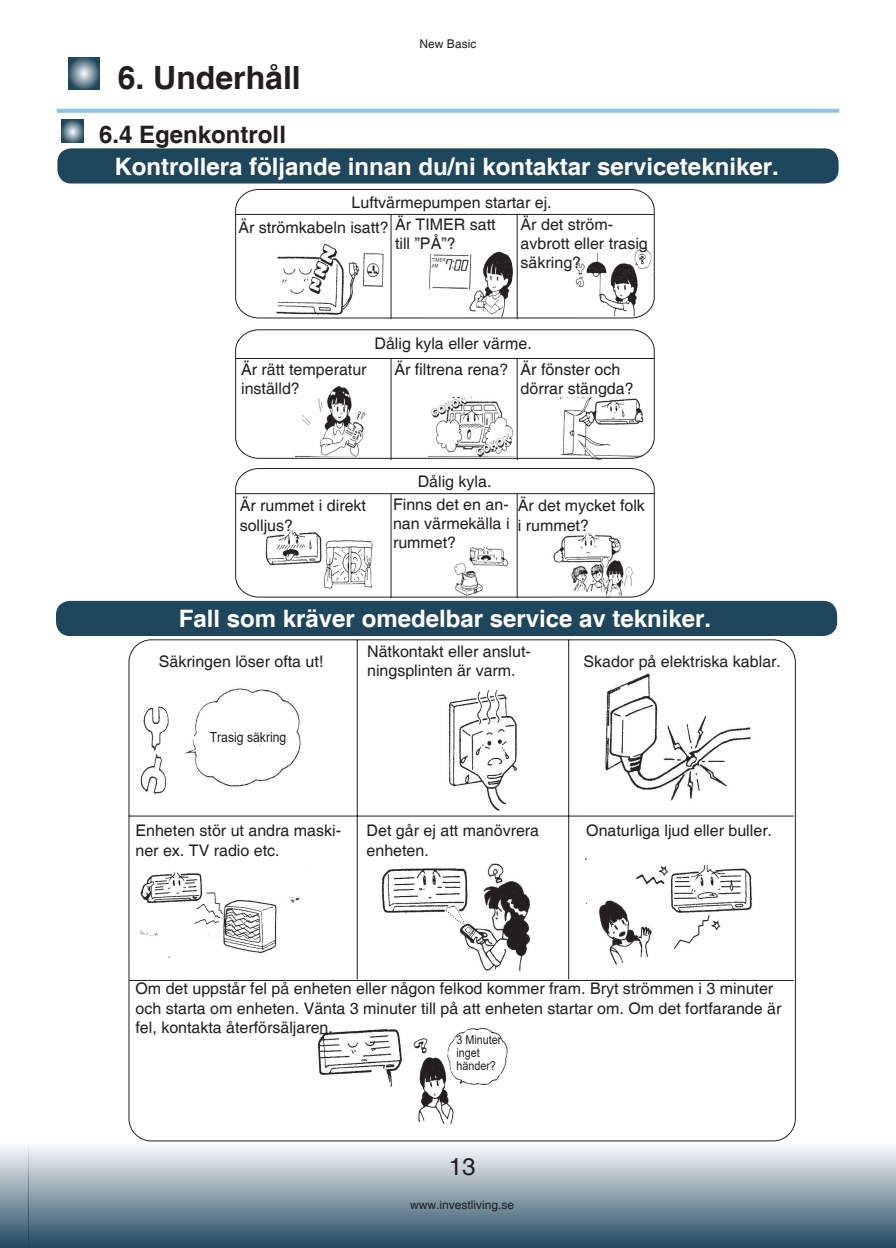
<style>
.page{position:relative;width:896px;height:1248px;background:#fff}
.page>*{position:absolute;margin:0;border:0;box-sizing:border-box;transform-origin:0 0}
.t1{font:700 32px "Helvetica";color:#231f20}
.t2{font:700 24px "Helvetica";color:#fff}
.t3{font:700 24px "Helvetica";color:#231f20}
.t4{font:24px "Helvetica";color:#231f20}
.t5{font:16px/19.2px "Helvetica";color:#231f20}
.t6{font:14.6px "Arial";color:#231f20;scale:.88 1}
.t7{font:13.8px "Arial";color:#231f20;scale:.88 1}
.t8{font:12.2px/13px "Arial";color:#231f20;scale:.88 1}
.t9{font:12px "Helvetica";color:#231f20}
</style>
<div class="page">
<div style="left:0;top:1141px;width:28px;height:106px;background:linear-gradient(to bottom,#fff,#244b61)"></div>
<div style="left:28px;top:1141px;width:868px;height:106px;background:linear-gradient(to bottom,#fff,#244b61)"></div>
<svg style="left:68px;top:57px;width:31px;height:32px"></svg>
<svg style="left:57px;top:109px;width:782px;height:4px;background:#91c8ec"></svg>
<svg style="left:61px;top:119px;width:23px;height:24px"></svg>
<div style="left:57px;top:148px;width:781px;height:35px;background:#1e465d;border-radius:14px"></div>
<img style="left:549px;top:597px;width:87px;height:2px">
<svg style="left:235px;top:189px;width:420px;height:408px"></svg>
<hr style="left:236px;top:214px;width:418px;height:1px;background:#231f20">
<hr style="left:236px;top:358px;width:418px;height:1px;background:#231f20">
<hr style="left:236px;top:493px;width:418px;height:1px;background:#231f20">
<hr style="left:391px;top:214px;width:1px;height:105px;background:#231f20">
<hr style="left:517px;top:214px;width:1px;height:105px;background:#231f20">
<hr style="left:391px;top:358px;width:1px;height:102px;background:#231f20">
<hr style="left:517px;top:358px;width:1px;height:102px;background:#231f20">
<hr style="left:391px;top:494px;width:1px;height:104px;background:#231f20">
<hr style="left:517px;top:494px;width:1px;height:104px;background:#231f20">
<img style="left:428px;top:397px;width:87px;height:59px">
<img style="left:262px;top:527px;width:122px;height:66px">
<svg style="left:128px;top:639px;width:668px;height:502px"></svg>
<img style="left:132px;top:673px;width:190px;height:126px">
<img style="left:428px;top:682px;width:121px;height:132px">
<img style="left:132px;top:862px;width:195px;height:95px">
<img style="left:371px;top:848px;width:175px;height:130px">
<img style="left:585px;top:849px;width:189px;height:119px">
<img style="left:307px;top:1021px;width:221px;height:108px">
<div style="left:56px;top:601px;width:781px;height:35px;background:#1e465d;border-radius:14px"></div>
<h1 class="t1" style="left:118px;top:59px;width:185px">6. Underhåll</h1>
<h2 class="t3" style="left:99px;top:120px;width:188px">6.4 Egenkontroll</h2>
<p class="t9" style="left:420px;top:37px;width:58px">New Basic</p>
<h2 class="t2" style="left:114px;top:151px;width:666px">Kontrollera följande innan du/ni kontaktar servicetekniker.</h2>
<p class="t5" style="left:238px;top:190px;width:315px;line-height:25px;text-indent:113px">Luftvärmepumpen startar ej.<br>Är strömkabeln isatt? Är TIMER satt</p>
<p class="t5" style="left:395px;top:234px;width:62px">till ”PÅ”?</p>
<p class="t5" style="left:521px;top:215px;width:129px">Är det ström&shy;avbrott eller trasig säkring?</p>
<p class="t5" style="left:374px;top:334px;width:159px">Dålig kyla eller värme.</p>
<p class="t6" style="left:514px;top:335px;width:6px">.</p>
<p class="t5" style="left:241px;top:360px;width:127px">Är rätt temperatur inställd?</p>
<p class="t5" style="left:521px;top:360px;width:114px;text-indent:-126px">Är filtrena rena? Är fönster och dörrar stängda?</p>
<p class="t5" style="left:418px;top:472px;width:75px">Dålig kyla.</p>
<p class="t5" style="left:240px;top:496px;width:128px">Är rummet i direkt solljus?</p>
<p class="t5" style="left:393px;top:495px;width:118px;text-align:justify">Finns det en an&shy;nan värmekälla i rummet?</p>
<p class="t5" style="left:518px;top:496px;width:129px">Är det mycket folk i rummet?</p>
<h2 class="t2" style="left:179px;top:604px;width:534px">Fall som kräver omedelbar service av tekniker.</h2>
<p class="t5" style="left:159px;top:652px;width:166px">Säkringen löser ofta ut!</p>
<p class="t5" style="left:367px;top:642px;width:165px">Nätkontakt eller anslut&shy;ningsplinten är varm.</p>
<p class="t7" style="left:210px;top:728px;width:89px">Trasig säkring</p>
<p class="t5" style="left:583px;top:652px;width:199px">Skador på elektriska kablar.</p>
<p class="t5" style="left:135px;top:821px;width:207px">Enheten stör ut andra maski&shy;ner ex. TV radio etc.</p>
<p class="t5" style="left:367px;top:821px;width:174px">Det går ej att manövrera enheten.</p>
<p class="t5" style="left:586px;top:821px;width:187px">Onaturliga ljud eller buller.</p>
<p class="t5" style="left:135px;top:979px;width:647px">Om det uppstår fel på enheten eller någon felkod kommer fram. Bryt strömmen i 3 minuter och starta om enheten. Vänta 3 minuter till på att enheten startar om. Om det fortfarande är fel, kontakta återförsäljaren.</p>
<p class="t8" style="left:456px;top:1032px;width:52px">3 Minuter inget händer?</p>
<h2 class="t4" style="left:449px;top:1152px;width:28px">13</h2>
<p class="t9" style="left:410px;top:1197px;width:106px">www.investliving.se</p>
</div>
